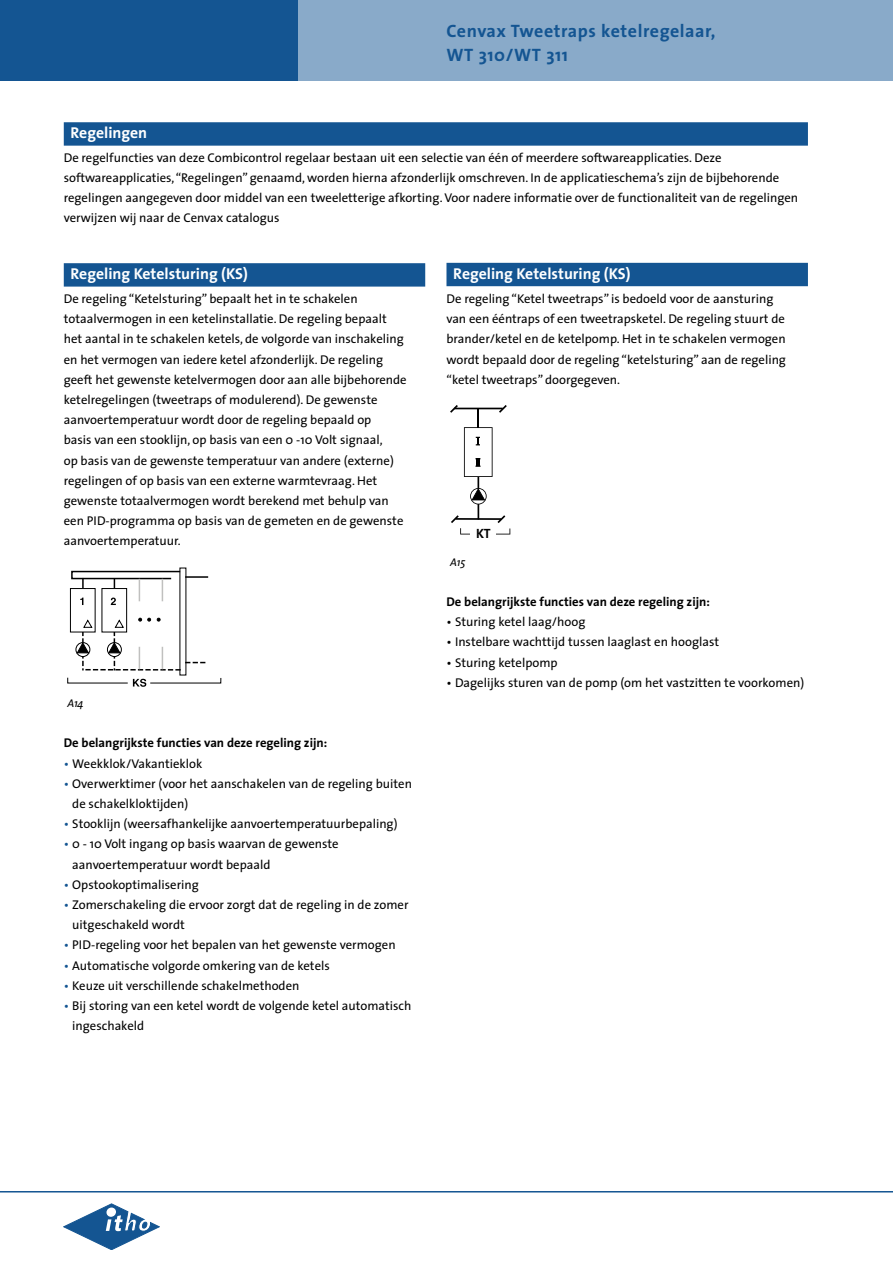
<style>
.page{position:relative;width:893px;height:1263px;background:#fff}
.page>*{position:absolute;margin:0;border:0;box-sizing:border-box;transform-origin:0 0}
.t1{font:700 18px/24px "The Sans";letter-spacing:.03em;color:#145592}
.t2{font:700 15.75px "The Sans";color:#fff}
.t3{font:13.5px "The Sans Bold Caps";color:#000}
.t4{font:12.75px/20.2px "The Sans";color:#000}
.t5{font:700 12.75px "The Sans";color:#000}
.t6{font:italic 11.25px "The Sans";letter-spacing:-.01em;color:#000}
.s1{color:#145592}
</style>
<div class="page">
<div style="left:0;top:0;width:893px;height:81px;background:#89aac9"></div>
<div style="left:0;top:0;width:298px;height:81px;background:#145592"></div>
<svg style="left:64px;top:1204px;width:95px;height:46px"></svg>
<hr style="left:0;top:1191px;width:893px;height:1px;background:#145592">
<hr style="left:892px;top:0;width:1px;height:81px;background:#145592">
<div style="left:64px;top:122px;width:744px;height:24px;background:#145592"></div>
<div style="left:64px;top:263px;width:361px;height:24px;background:#145592"></div>
<div style="left:70px;top:588px;width:26px;height:44px;border:1px solid #000"></div>
<div style="left:102px;top:588px;width:25px;height:44px;border:1px solid #000"></div>
<hr style="left:186px;top:576px;width:21px;height:2px;background:#000">
<svg style="left:186px;top:662px;width:20px;height:1px"></svg>
<svg style="left:70px;top:570px;width:111px;height:35px"></svg>
<svg style="left:67px;top:677px;width:154px;height:10px"></svg>
<svg style="left:76px;top:616px;width:104px;height:54px"></svg>
<div style="left:446px;top:263px;width:362px;height:23px;background:#145592"></div>
<hr style="left:478px;top:408px;width:1px;height:50px;background:#000">
<hr style="left:455px;top:518px;width:46px;height:2px;background:#000">
<hr style="left:477px;top:458px;width:2px;height:61px;background:#000">
<svg style="left:470px;top:488px;width:17px;height:16px"></svg>
<svg style="left:450px;top:405px;width:57px;height:8px"></svg>
<svg style="left:451px;top:515px;width:26px;height:19px"></svg>
<svg style="left:496px;top:515px;width:14px;height:19px"></svg>
<svg style="left:464px;top:427px;width:29px;height:50px"></svg>
<div style="left:471px;top:528px;width:25px;height:16px;background:#fff"></div>
<h1 class="t1" style="left:446px;top:18px;width:271px">Cenvax Tweetraps ketelregelaar,<br>WT 310/WT 311</h1>
<p class="t2" style="left:71px;top:120px;width:78px">Regelingen</p>
<p class="t4" style="left:64px;top:147px;width:736px">De regelfuncties van deze Combicontrol regelaar bestaan uit een selectie van één of meerdere softwareapplicaties. Deze softwareapplicaties, “Regelingen” genaamd, worden hierna afzonderlijk omschreven. In de applicatieschema’s zijn de bijbehorende regelingen aangegeven door middel van een tweeletterige afkorting. Voor nadere informatie over de functionaliteit van de regelingen verwijzen wij naar de Cenvax catalogus</p>
<p class="t2" style="left:71px;top:261px;width:179px">Regeling Ketelsturing (KS)</p>
<p class="t4" style="left:64px;top:288px;width:344px">De regeling “Ketelsturing” bepaalt het in te schakelen totaalvermogen in een ketelinstallatie. De regeling bepaalt het aantal in te schakelen ketels, de volgorde van inschakeling en het vermogen van iedere ketel afzonderlijk. De regeling geeft het gewenste ketelvermogen door aan alle bijbehorende ketelregelingen (tweetraps of modulerend). De gewenste aanvoertemperatuur wordt door de regeling bepaald op<br>basis van een stooklijn, op basis van een 0 -10 Volt signaal,<br>op basis van de gewenste temperatuur van andere (externe) regelingen of op basis van een externe warmtevraag. Het gewenste totaalvermogen wordt berekend met behulp van een PID-programma op basis van de gemeten en de gewenste aanvoertemperatuur.</p>
<p class="t6" style="left:67px;top:694px;width:18px">A14</p>
<p class="t5" style="left:64px;top:732px;width:265px">De belangrijkste functies van deze regeling zijn:</p>
<p class="t4" style="left:64px;top:753px;width:140px"><span class="s1">•</span> Weekklok/Vakantieklok</p>
<p class="t4" style="left:72px;top:773px;width:341px;text-indent:-9px"><span class="s1">•</span> Overwerktimer (voor het aanschakelen van de regeling buiten de schakelkloktijden)</p>
<p class="t4" style="left:64px;top:813px;width:335px"><span class="s1">•</span> Stooklijn (weersafhankelijke aanvoertemperatuurbepaling)</p>
<p class="t4" style="left:72px;top:833px;width:268px;text-indent:-9px"><span class="s1">•</span> 0 - 10 Volt ingang op basis waarvan de gewenste aanvoertemperatuur wordt bepaald</p>
<p class="t4" style="left:64px;top:874px;width:137px"><span class="s1">•</span> Opstookoptimalisering</p>
<p class="t4" style="left:72px;top:894px;width:338px;text-indent:-9px"><span class="s1">•</span> Zomerschakeling die ervoor zorgt dat de regeling in de zomer uitgeschakeld wordt</p>
<p class="t4" style="left:64px;top:934px;width:333px"><span class="s1">•</span> PID-regeling voor het bepalen van het gewenste vermogen</p>
<p class="t4" style="left:64px;top:955px;width:268px"><span class="s1">•</span> Automatische volgorde omkering van de ketels</p>
<p class="t4" style="left:64px;top:975px;width:237px"><span class="s1">•</span> Keuze uit verschillende schakelmethoden</p>
<p class="t4" style="left:72px;top:995px;width:341px;text-indent:-9px"><span class="s1">•</span> Bij storing van een ketel wordt de volgende ketel automatisch ingeschakeld</p>
<p class="t2" style="left:453px;top:260px;width:179px">Regeling Ketelsturing (KS)</p>
<p class="t4" style="left:446px;top:288px;width:341px">De regeling “Ketel tweetraps” is bedoeld voor de aansturing van een ééntraps of een tweetrapsketel. De regeling stuurt de brander/ketel en de ketelpomp. Het in te schakelen vermogen wordt bepaald door de regeling “ketelsturing” aan de regeling “ketel tweetraps” doorgegeven.</p>
<p class="t6" style="left:450px;top:552px;width:17px">A15</p>
<p class="t3" style="left:476px;top:522px;width:16px">KT</p>
<p class="t5" style="left:446px;top:591px;width:265px">De belangrijkste functies van deze regeling zijn:</p>
<p class="t4" style="left:446px;top:611px;width:140px">• Sturing ketel laag/hoog</p>
<p class="t4" style="left:446px;top:631px;width:274px">• Instelbare wachttijd tussen laaglast en hooglast</p>
<p class="t4" style="left:446px;top:652px;width:113px">• Sturing ketelpomp</p>
<p class="t4" style="left:446px;top:672px;width:359px">• Dagelijks sturen van de pomp (om het vastzitten te voorkomen)</p>
</div>
